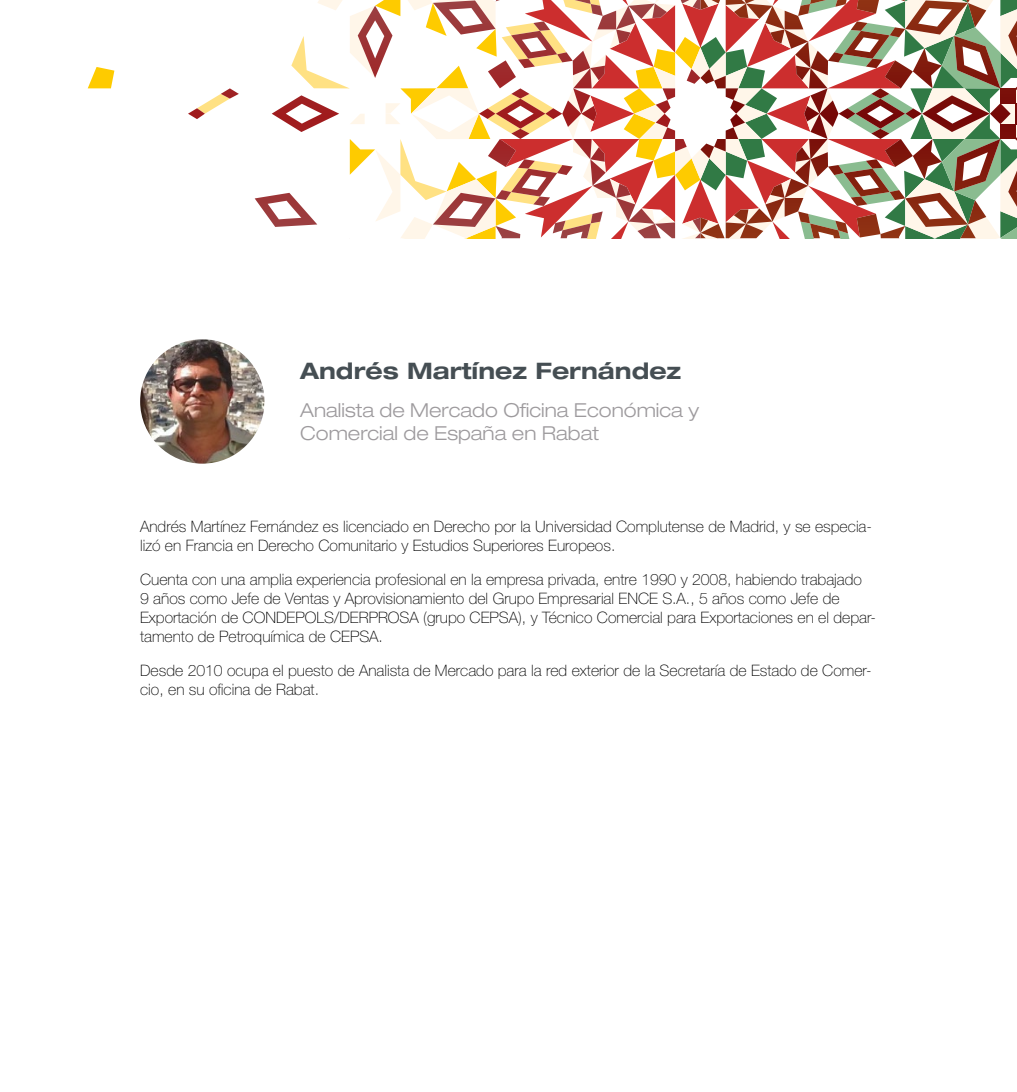
<style>
.page{position:relative;width:1017px;height:1092px;background:#fff}
.page>*{position:absolute;margin:0;border:0;box-sizing:border-box;transform-origin:0 0}
.t1{font:700 expanded 22.75px "Helvetica Neue LT Pro";color:#454e53}
.t2{font:300 expanded 19.25px/23.1px "Helvetica Neue LT Pro";color:#9d9a9d}
.t3{font:100 15.75px/18.9px "Helvetica Neue LT Pro";color:#000}
</style>
<div class="page">
<svg style="left:88px;top:67px;width:26px;height:21px"></svg>
<svg style="left:188px;top:88px;width:51px;height:31px"></svg>
<svg style="left:255px;top:0;width:762px;height:239px"></svg>
<img style="left:140px;top:339px;width:124px;height:124px;border-radius:62px">
<h1 class="t1" style="left:300px;top:356px;width:383px">Andrés Martínez Fernández</h1>
<p class="t2" style="left:300px;top:398px;width:400px">Analista de Mercado Oficina Económica y<br>Comercial de España en Rabat</p>
<p class="t3" style="left:140px;top:517px;width:733px">Andrés Martínez Fernández es licenciado en Derecho por la Universidad Complutense de Madrid, y se especia&shy;lizó en Francia en Derecho Comunitario y Estudios Superiores Europeos.</p>
<p class="t3" style="left:140px;top:570px;width:737px">Cuenta con una amplia experiencia profesional en la empresa privada, entre 1990 y 2008, habiendo trabajado<br>9 años como Jefe de Ventas y Aprovisionamiento del Grupo Empresarial ENCE S.A., 5 años como Jefe de Exportación de CONDEPOLS/DERPROSA (grupo CEPSA), y Técnico Comercial para Exportaciones en el depar&shy;tamento de Petroquímica de CEPSA.</p>
<p class="t3" style="left:140px;top:660px;width:733px">Desde 2010 ocupa el puesto de Analista de Mercado para la red exterior de la Secretaría de Estado de Comer&shy;cio, en su oficina de Rabat.</p>
</div>
